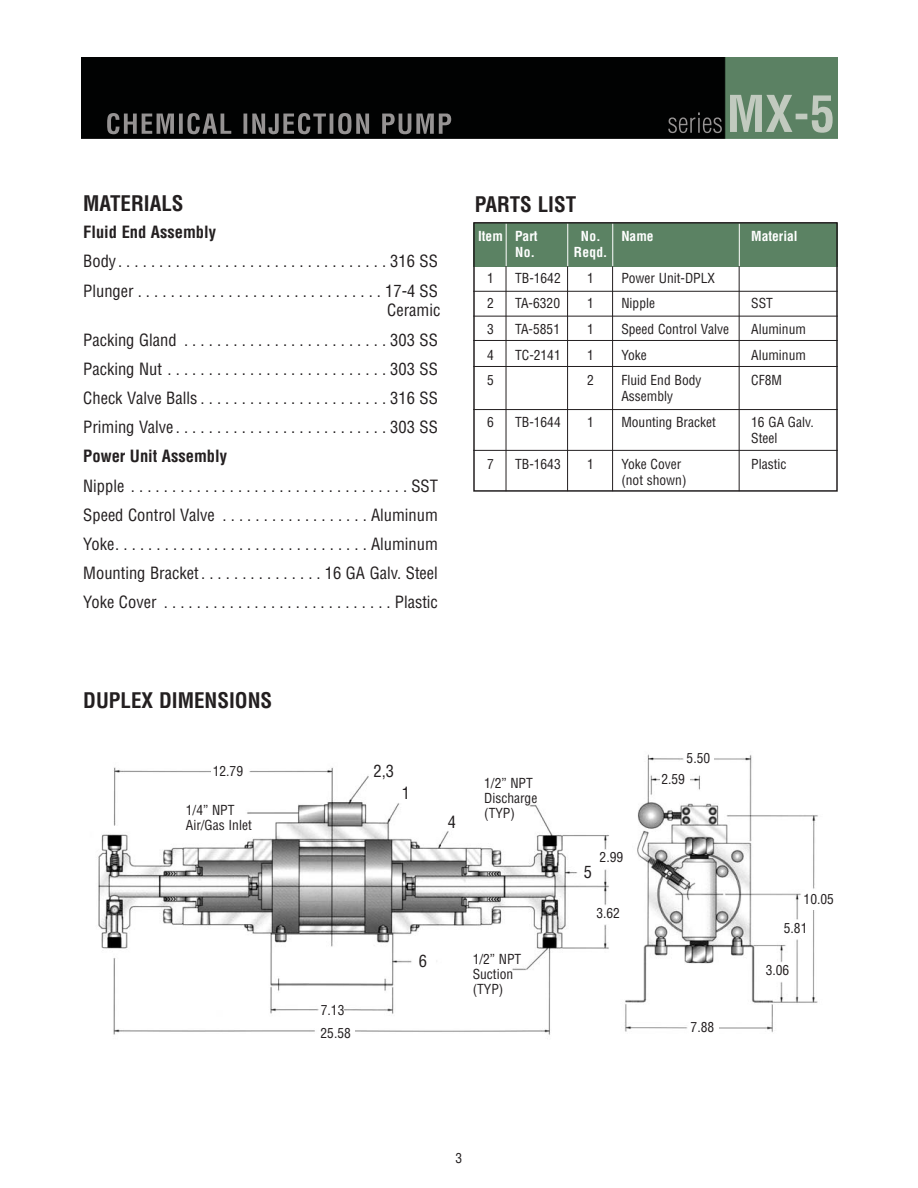
<style>
.page{position:relative;width:918px;height:1188px;background:#fff}
.page>*{position:absolute;margin:0;border:0;box-sizing:border-box;transform-origin:0 0}
.t1{font:700 condensed 21px "Helvetica";color:#231f20}
.t2{font:condensed 16.5px/29.2px "Helvetica";color:#231f20}
.t3{font:700 condensed 16.5px "Helvetica";color:#231f20}
.t4{font:condensed 13.5px/15px "Helvetica";color:#231f20}
.t5{font:700 condensed 13.5px "Helvetica";color:#fff}
</style>
<div class="page">
<div style="left:473px;top:223px;width:365px;height:43px;background:#5b8263"></div>
<div style="left:473px;top:222px;width:365px;height:270px;border:2px solid #231f20"></div>
<img style="left:82px;top:58px;width:756px;height:81px">
<img style="left:668px;top:112px;width:54px;height:21px">
<img style="left:730px;top:95px;width:103px;height:38px">
<img style="left:107px;top:113px;width:323px;height:21px">
<hr style="left:473px;top:291px;width:365px;height:1px;background:#231f20">
<hr style="left:473px;top:366px;width:365px;height:1px;background:#231f20">
<hr style="left:473px;top:316px;width:365px;height:1px;background:#231f20">
<hr style="left:473px;top:340px;width:365px;height:1px;background:#231f20">
<hr style="left:473px;top:450px;width:365px;height:1px;background:#231f20">
<hr style="left:473px;top:409px;width:365px;height:1px;background:#231f20">
<hr style="left:506px;top:266px;width:1px;height:225px;background:#231f20">
<hr style="left:739px;top:266px;width:1px;height:225px;background:#231f20">
<hr style="left:612px;top:266px;width:1px;height:225px;background:#231f20">
<hr style="left:567px;top:266px;width:1px;height:225px;background:#231f20">
<hr style="left:506px;top:224px;width:1px;height:42px;background:#fff">
<hr style="left:739px;top:224px;width:1px;height:42px;background:#fff">
<hr style="left:567px;top:224px;width:1px;height:42px;background:#fff">
<hr style="left:612px;top:224px;width:1px;height:42px;background:#fff">
<img style="left:98px;top:754px;width:720px;height:281px">
<div style="left:211px;top:765px;width:37px;height:23px;background:#fff"></div>
<div style="left:319px;top:1026px;width:36px;height:17px;background:#fff"></div>
<div style="left:595px;top:906px;width:36px;height:17px;background:#fff"></div>
<div style="left:598px;top:851px;width:30px;height:17px;background:#fff"></div>
<div style="left:689px;top:1020px;width:29px;height:17px;background:#fff"></div>
<div style="left:764px;top:963px;width:29px;height:18px;background:#fff"></div>
<div style="left:660px;top:772px;width:29px;height:18px;background:#fff"></div>
<div style="left:685px;top:751px;width:28px;height:17px;background:#fff"></div>
<div style="left:802px;top:892px;width:36px;height:17px;background:#fff"></div>
<div style="left:782px;top:921px;width:30px;height:18px;background:#fff"></div>
<p class="t1" style="left:83px;top:195px;width:102px">MATERIALS</p>
<p class="t3" style="left:83px;top:226px;width:134px">Fluid End Assembly</p>
<p class="t2" style="left:83px;top:248px;width:356px">Body. . . . . . . . . . . . . . . . . . . . . . . . . . . . . . . . . 316 SS<br>Plunger . . . . . . . . . . . . . . . . . . . . . . . . . . . . . . 17-4 SS</p>
<p class="t2" style="left:83px;top:297px;width:359px;text-indent:304px">Ceramic Packing Gland . . . . . . . . . . . . . . . . . . . . . . . . . 303 SS Packing Nut . . . . . . . . . . . . . . . . . . . . . . . . . . . 303 SS Check Valve Balls . . . . . . . . . . . . . . . . . . . . . . . 316 SS Priming Valve . . . . . . . . . . . . . . . . . . . . . . . . . . 303 SS</p>
<p class="t3" style="left:83px;top:450px;width:145px">Power Unit Assembly</p>
<p class="t2" style="left:83px;top:472px;width:356px;text-align:justify">Nipple . . . . . . . . . . . . . . . . . . . . . . . . . . . . . . . . . . SST Speed Control Valve . . . . . . . . . . . . . . . . . . Aluminum Yoke. . . . . . . . . . . . . . . . . . . . . . . . . . . . . . . Aluminum Mounting Bracket . . . . . . . . . . . . . . . 16 GA Galv. Steel Yoke Cover . . . . . . . . . . . . . . . . . . . . . . . . . . . . Plastic</p>
<p class="t1" style="left:475px;top:196px;width:103px">PARTS LIST</p>
<p class="t5" style="left:478px;top:231px;width:61px">Item Part</p>
<p class="t5" style="left:581px;top:231px;width:74px">No. Name</p>
<p class="t5" style="left:751px;top:231px;width:48px">Material</p>
<p class="t5" style="left:515px;top:247px;width:21px">No.</p>
<p class="t5" style="left:574px;top:247px;width:34px">Reqd.</p>
<p class="t4" style="left:487px;top:272px;width:8px">1</p>
<p class="t4" style="left:515px;top:272px;width:47px">TB-1642</p>
<p class="t4" style="left:587px;top:272px;width:8px">1</p>
<p class="t4" style="left:621px;top:272px;width:95px">Power Unit-DPLX</p>
<p class="t4" style="left:487px;top:297px;width:8px">2</p>
<p class="t4" style="left:515px;top:297px;width:47px">TA-6320</p>
<p class="t4" style="left:587px;top:297px;width:8px">1</p>
<p class="t4" style="left:621px;top:297px;width:35px">Nipple</p>
<p class="t4" style="left:751px;top:297px;width:23px">SST</p>
<p class="t4" style="left:487px;top:323px;width:8px">3</p>
<p class="t4" style="left:515px;top:323px;width:47px">TA-5851</p>
<p class="t4" style="left:587px;top:323px;width:8px">1</p>
<p class="t4" style="left:621px;top:323px;width:109px">Speed Control Valve</p>
<p class="t4" style="left:751px;top:323px;width:56px">Aluminum</p>
<p class="t4" style="left:487px;top:348px;width:8px">4</p>
<p class="t4" style="left:515px;top:348px;width:47px">TC-2141</p>
<p class="t4" style="left:587px;top:348px;width:8px">1</p>
<p class="t4" style="left:621px;top:348px;width:27px">Yoke</p>
<p class="t4" style="left:751px;top:348px;width:56px">Aluminum</p>
<p class="t4" style="left:487px;top:374px;width:8px">5</p>
<p class="t4" style="left:587px;top:374px;width:8px">2</p>
<p class="t4" style="left:621px;top:374px;width:82px">Fluid End Body</p>
<p class="t4" style="left:751px;top:374px;width:32px">CF8M</p>
<p class="t4" style="left:621px;top:390px;width:53px">Assembly</p>
<p class="t4" style="left:487px;top:416px;width:8px">6</p>
<p class="t4" style="left:515px;top:416px;width:47px">TB-1644</p>
<p class="t4" style="left:587px;top:416px;width:8px">1</p>
<p class="t4" style="left:621px;top:416px;width:96px">Mounting Bracket</p>
<p class="t4" style="left:751px;top:415px;width:64px;line-height:16.2px">16 GA Galv.<br>Steel</p>
<p class="t4" style="left:487px;top:457px;width:8px">7</p>
<p class="t4" style="left:515px;top:457px;width:47px">TB-1643</p>
<p class="t4" style="left:587px;top:457px;width:8px">1</p>
<p class="t4" style="left:621px;top:457px;width:61px">Yoke Cover</p>
<p class="t4" style="left:751px;top:457px;width:37px">Plastic</p>
<p class="t4" style="left:621px;top:474px;width:67px">(not shown)</p>
<p class="t1" style="left:83px;top:692px;width:190px">DUPLEX DIMENSIONS</p>
<p class="t4" style="left:213px;top:765px;width:32px">12.79</p>
<p class="t4" style="left:186px;top:804px;width:67px">1/4” NPT<br>Air/Gas Inlet</p>
<p class="t2" style="left:374px;top:758px;width:22px">2,3</p>
<p class="t2" style="left:402px;top:780px;width:10px">1</p>
<p class="t2" style="left:448px;top:809px;width:10px">4</p>
<p class="t4" style="left:484px;top:777px;width:55px">1/2” NPT<br>Discharge (TYP)</p>
<p class="t4" style="left:321px;top:1004px;width:25px">7.13</p>
<p class="t4" style="left:321px;top:1026px;width:32px">25.58</p>
<p class="t2" style="left:419px;top:948px;width:10px">6</p>
<p class="t4" style="left:473px;top:953px;width:50px">1/2” NPT<br>Suction (TYP)</p>
<p class="t2" style="left:584px;top:858px;width:10px">5</p>
<p class="t4" style="left:600px;top:851px;width:25px">2.99</p>
<p class="t4" style="left:596px;top:906px;width:25px">3.62</p>
<p class="t4" style="left:687px;top:752px;width:25px">5.50</p>
<p class="t4" style="left:661px;top:773px;width:25px">2.59</p>
<p class="t4" style="left:691px;top:1020px;width:25px">7.88</p>
<p class="t4" style="left:784px;top:885px;width:52px;line-height:29.2px;text-indent:20px">10.05<br>5.81</p>
<p class="t4" style="left:766px;top:964px;width:25px">3.06</p>
<p class="t4" style="left:456px;top:1152px;width:8px">3</p>
</div>
